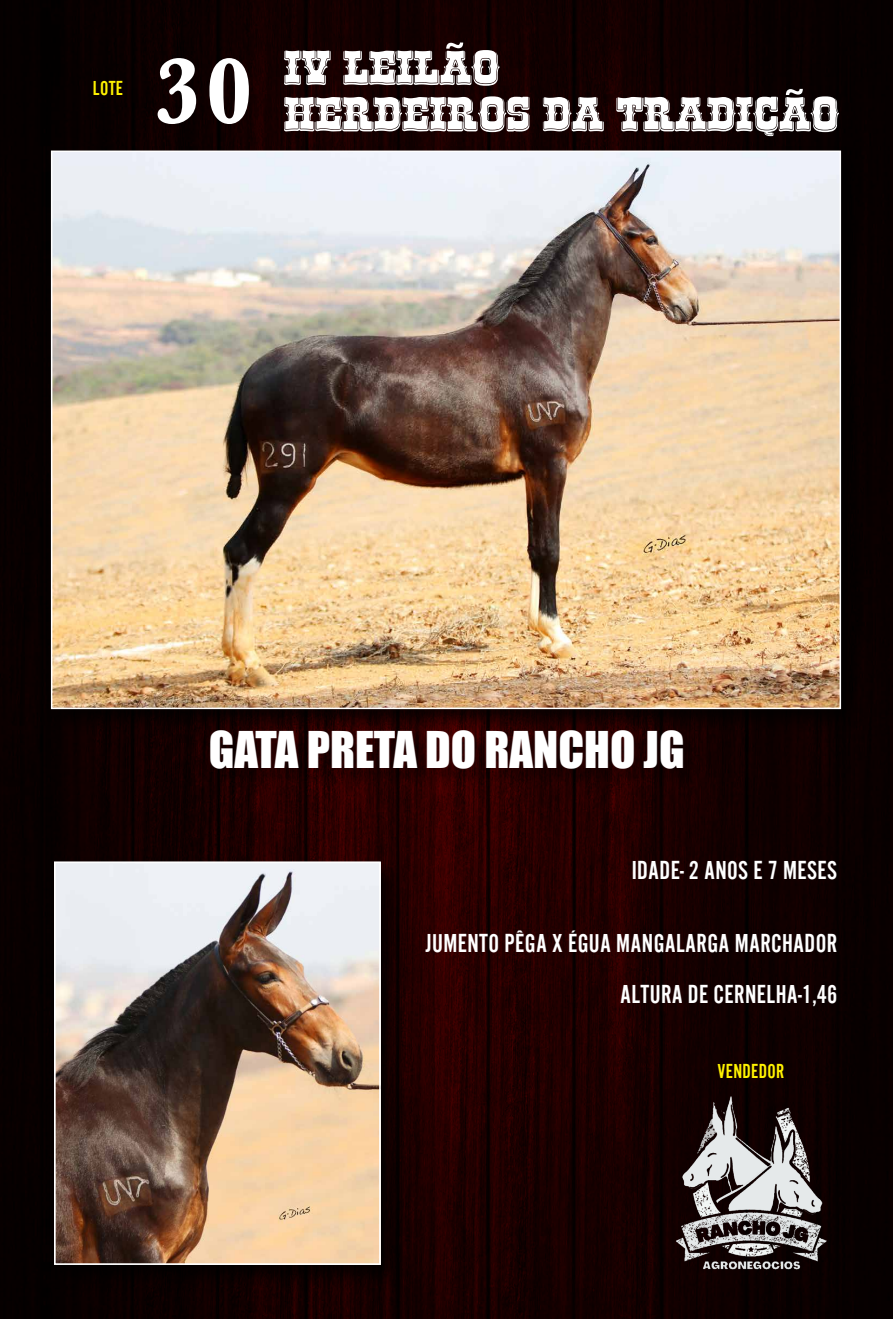
<style>
.page{position:relative;width:893px;height:1319px;background:#fff}
.page>*{position:absolute;margin:0;border:0;box-sizing:border-box;transform-origin:0 0}
.t1{font:700 96px "Baskerville";color:#fff;scale:.89 1}
.t2{font:46.5px "Impact";color:#fff}
.t3{font:27px/51.9px "Alternate Got No 2 D";letter-spacing:.015em;color:#fff;text-align:right}
.t4{font:21px "Alternate Got No 2 D";letter-spacing:.015em;color:#fff200}
</style>
<div class="page">
<img style="left:0;top:0;width:893px;height:1318px">
<div style="left:45px;top:145px;width:819px;height:587px;background:#000;opacity:.77"></div>
<img style="left:54px;top:153px;width:784px;height:553px">
<div style="left:213px;top:733px;width:488px;height:54px;background:#000;opacity:.33"></div>
<svg style="left:284px;top:51px;width:47px;height:34px"></svg>
<svg style="left:343px;top:43px;width:157px;height:43px"></svg>
<svg style="left:284px;top:96px;width:245px;height:36px"></svg>
<svg style="left:543px;top:97px;width:61px;height:34px"></svg>
<svg style="left:616px;top:89px;width:223px;height:47px"></svg>
<img style="left:664px;top:1086px;width:173px;height:189px">
<div style="left:48px;top:856px;width:359px;height:434px;background:#000;opacity:.77"></div>
<img style="left:57px;top:864px;width:321px;height:397px">
<div style="left:54px;top:861px;width:327px;height:403px;border:2px solid #fff"></div>
<p class="t4" style="left:93px;top:77px;width:32px">LOTE</p>
<h1 class="t1" style="left:155px;top:24px;width:111px">30</h1>
<h2 class="t2" style="left:209px;top:713px;width:477px">GATA PRETA DO RANCHO JG</h2>
<p class="t3" style="left:632px;top:844px;width:207px">IDADE- 2 ANOS E 7 MESES</p>
<p class="t3" style="left:426px;top:916px;width:413px">JUMENTO PÊGA X ÉGUA MANGALARGA MARCHADOR<br>ALTURA DE CERNELHA-1,46</p>
<p class="t4" style="left:718px;top:1060px;width:68px">VENDEDOR</p>
</div>
